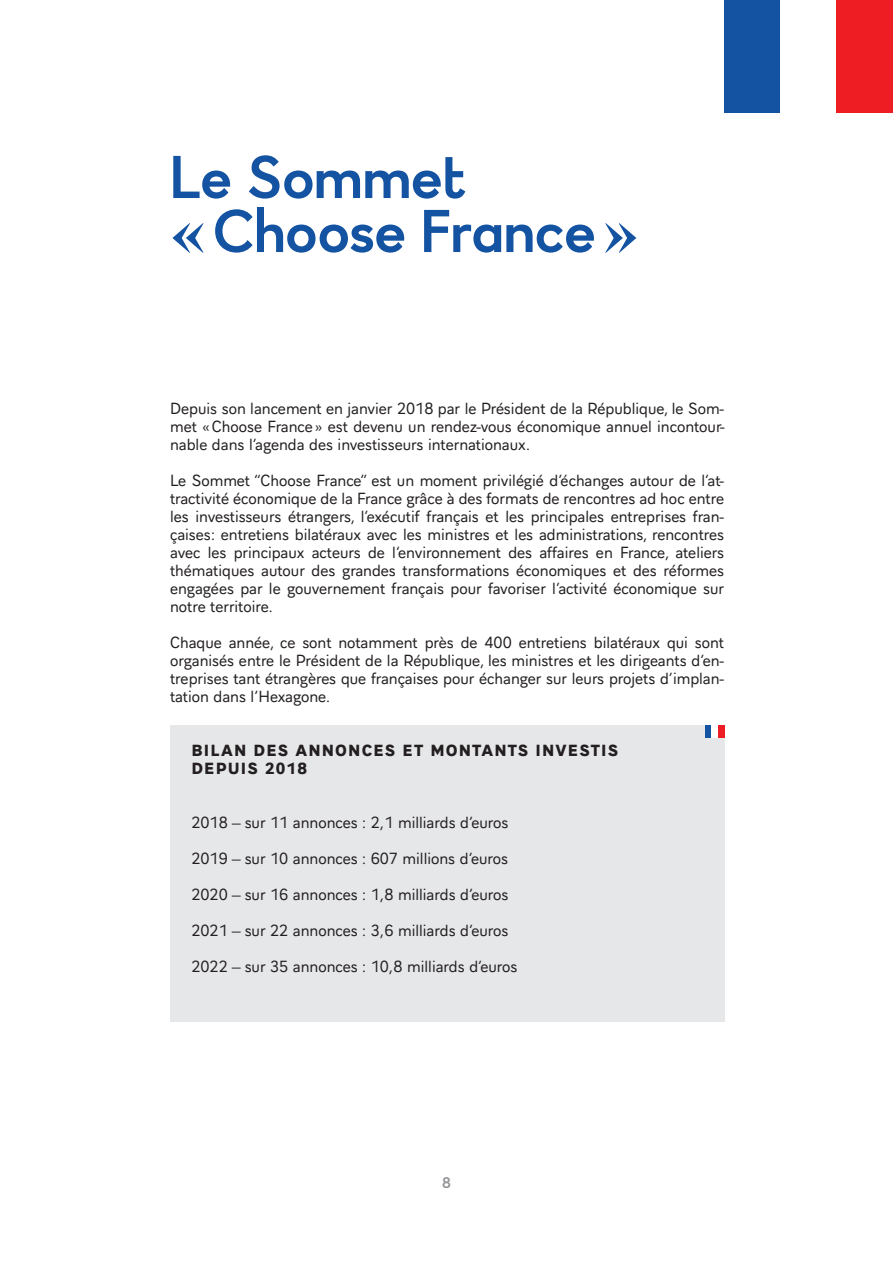
<style>
.page{position:relative;width:893px;height:1263px;background:#fff}
.page>*{position:absolute;margin:0;border:0;box-sizing:border-box;transform-origin:0 0}
.Titres{font:58.5px/54px "France";letter-spacing:-.01em;color:#1353a2}
.Corps_de_texte{font:15px/18px "Aiglon Pro";color:#231f20;text-align:justify}
.encadrés{font:15px "Aiglon Pro";color:#231f20}
.titres_encadres{font:800 15px/18px "Aiglon Pro";letter-spacing:.075em;color:#231f20}
.t1{font:15px "France";color:#939598}
</style>
<div class="page">
<div style="left:170px;top:725px;width:554px;height:296px;background:#e6e7e9"></div>
<div style="left:705px;top:725px;width:7px;height:12px;background:#1353a2"></div>
<div style="left:712px;top:725px;width:6px;height:12px;background:#fff"></div>
<div style="left:718px;top:725px;width:6px;height:12px;background:#ee1d23"></div>
<div style="left:724px;top:0;width:56px;height:112px;background:#1353a2"></div>
<div style="left:837px;top:0;width:56px;height:112px;background:#ee1d23"></div>
<p class="Titres" style="left:170px;top:150px;width:470px">Le Sommet<br>« Choose France »</p>
<p class="Corps_de_texte" style="left:170px;top:398px;width:556px">Depuis son lancement en janvier 2018 par le Président de la République, le Som&shy;met «Choose France» est devenu un rendez-vous économique annuel incontour&shy;nable dans l’agenda des investisseurs internationaux.</p>
<p class="Corps_de_texte" style="left:170px;top:470px;width:556px">Le Sommet “Choose France” est un moment privilégié d’échanges autour de l’at&shy;tractivité économique de la France grâce à des formats de rencontres ad hoc entre les investisseurs étrangers, l’exécutif français et les principales entreprises fran&shy;çaises: entretiens bilatéraux avec les ministres et les administrations, rencontres avec les principaux acteurs de l’environnement des affaires en France, ateliers thématiques autour des grandes transformations économiques et des réformes engagées par le gouvernement français pour favoriser l’activité économique sur notre territoire.</p>
<p class="Corps_de_texte" style="left:170px;top:632px;width:556px">Chaque année, ce sont notamment près de 400 entretiens bilatéraux qui sont organisés entre le Président de la République, les ministres et les dirigeants d’en&shy;treprises tant étrangères que françaises pour échanger sur leurs projets d’implan&shy;tation dans l’Hexagone.</p>
<p class="titres_encadres" style="left:191px;top:740px;width:429px">BILAN DES ANNONCES ET MONTANTS INVESTIS<br>DEPUIS 2018</p>
<p class="encadrés" style="left:191px;top:810px;width:319px">2018 – sur 11 annonces : 2,1 milliards d’euros</p>
<p class="encadrés" style="left:191px;top:846px;width:318px">2019 – sur 10 annonces : 607 millions d’euros</p>
<p class="encadrés" style="left:191px;top:882px;width:319px">2020 – sur 16 annonces : 1,8 milliards d’euros</p>
<p class="encadrés" style="left:191px;top:918px;width:319px">2021 – sur 22 annonces : 3,6 milliards d’euros</p>
<p class="encadrés" style="left:191px;top:954px;width:328px">2022 – sur 35 annonces : 10,8 milliards d’euros</p>
<p class="t1" style="left:442px;top:1173px;width:10px">8</p>
</div>
